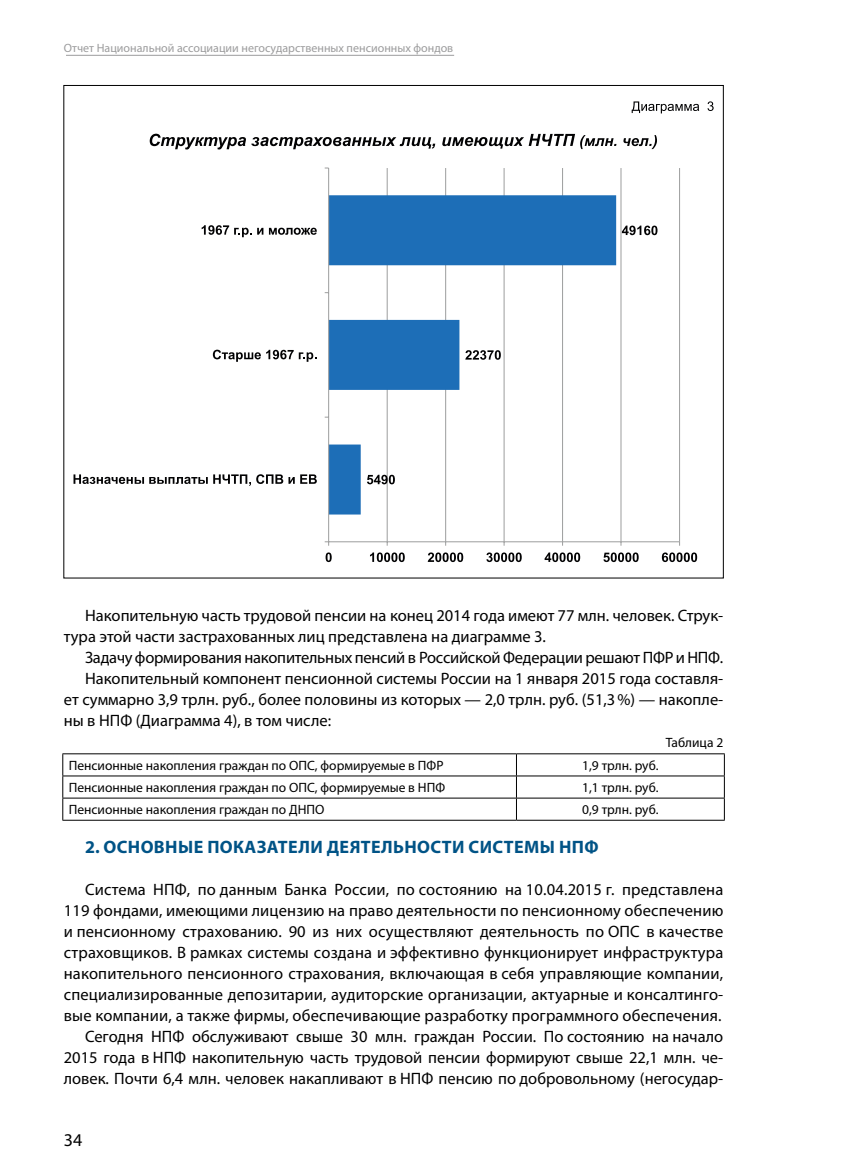
<style>
.page{position:relative;width:851px;height:1170px;background:#fff}
.page>*{position:absolute;margin:0;border:0;box-sizing:border-box;transform-origin:0 0}
.t1{font:700 18px "Myriad Pro";letter-spacing:.02em;color:#005386}
.t2{font:18px "Myriad Pro";color:#000}
.t3{font:16.5px/21px "Myriad Pro";color:#000}
.t4{font:13.5px "Myriad Pro";color:#000}
.t5{font:12px "Myriad Pro";color:#9c9c9d}
</style>
<div class="page">
<hr style="left:66px;top:55px;width:388px;height:1px;background:#9c9c9d">
<hr style="left:62px;top:753px;width:454px;height:1px;background:#000">
<hr style="left:516px;top:753px;width:208px;height:1px;background:#000">
<hr style="left:62px;top:775px;width:454px;height:1px;background:#000">
<hr style="left:516px;top:775px;width:208px;height:1px;background:#000">
<hr style="left:62px;top:797px;width:454px;height:1px;background:#000">
<svg style="left:62px;top:754px;width:1px;height:65px"></svg>
<hr style="left:516px;top:797px;width:208px;height:1px;background:#000">
<svg style="left:516px;top:754px;width:1px;height:65px"></svg>
<svg style="left:723px;top:754px;width:1px;height:65px"></svg>
<hr style="left:62px;top:819px;width:454px;height:1px;background:#000">
<hr style="left:516px;top:819px;width:208px;height:1px;background:#000">
<svg style="left:631px;top:101px;width:68px;height:12px"></svg>
<svg style="left:707px;top:101px;width:6px;height:10px"></svg>
<svg style="left:150px;top:134px;width:285px;height:15px"></svg>
<svg style="left:442px;top:134px;width:174px;height:15px"></svg>
<svg style="left:623px;top:135px;width:34px;height:14px"></svg>
<hr style="left:386px;top:168px;width:1px;height:373px;background:#a1a2a2">
<hr style="left:445px;top:168px;width:1px;height:373px;background:#a1a2a2">
<hr style="left:503px;top:168px;width:1px;height:373px;background:#a1a2a2">
<hr style="left:562px;top:168px;width:1px;height:373px;background:#a1a2a2">
<hr style="left:620px;top:168px;width:1px;height:373px;background:#a1a2a2">
<hr style="left:679px;top:168px;width:1px;height:373px;background:#a1a2a2">
<svg style="left:329px;top:195px;width:287px;height:319px"></svg>
<hr style="left:328px;top:541px;width:351px;height:1px;background:#a1a2a2">
<hr style="left:328px;top:168px;width:1px;height:373px;background:#a1a2a2">
<svg style="left:367px;top:474px;width:28px;height:10px"></svg>
<svg style="left:465px;top:350px;width:35px;height:10px"></svg>
<svg style="left:621px;top:225px;width:36px;height:10px"></svg>
<svg style="left:325px;top:552px;width:6px;height:10px"></svg>
<svg style="left:370px;top:552px;width:34px;height:10px"></svg>
<svg style="left:427px;top:552px;width:36px;height:10px"></svg>
<svg style="left:486px;top:552px;width:35px;height:10px"></svg>
<svg style="left:544px;top:552px;width:36px;height:10px"></svg>
<svg style="left:603px;top:552px;width:35px;height:10px"></svg>
<svg style="left:661px;top:552px;width:36px;height:10px"></svg>
<svg style="left:73px;top:474px;width:244px;height:12px"></svg>
<svg style="left:213px;top:349px;width:103px;height:13px"></svg>
<svg style="left:201px;top:225px;width:62px;height:12px"></svg>
<svg style="left:269px;top:228px;width:48px;height:7px"></svg>
<p class="t5" style="left:64px;top:40px;width:391px">Отчет Национальной ассоциации негосударственных пенсионных фондов</p>
<p class="t3" style="left:64px;top:605px;width:661px;text-indent:21px">Накопительную часть трудовой пенсии на конец 2014 года имеют 77 млн. человек. Струк&shy;тура этой части застрахованных лиц представлена на диаграмме 3.</p>
<p class="t3" style="left:85px;top:647px;width:639px">Задачу формирования накопительных пенсий в Российской Федерации решают ПФР и НПФ.</p>
<p class="t3" style="left:85px;top:668px;width:639px">Накопительный компонент пенсионной системы России на 1 января 2015 года составля-</p>
<p class="t3" style="left:64px;top:689px;width:661px">ет суммарно 3,9 трлн. руб., более половины из которых — 2,0 трлн. руб. (51,3%) — накопле-</p>
<p class="t3" style="left:64px;top:710px;width:269px">ны в НПФ (Диаграмма 4), в том числе:</p>
<p class="t4" style="left:665px;top:734px;width:59px">Таблица 2</p>
<p class="t4" style="left:69px;top:757px;width:376px">Пенсионные накопления граждан по ОПС, формируемые в ПФР</p>
<p class="t4" style="left:582px;top:757px;width:78px">1,9 трлн. руб.</p>
<p class="t4" style="left:69px;top:779px;width:378px">Пенсионные накопления граждан по ОПС, формируемые в НПФ</p>
<p class="t4" style="left:582px;top:779px;width:78px">1,1 трлн. руб.</p>
<p class="t4" style="left:69px;top:801px;width:257px">Пенсионные накопления граждан по ДНПО</p>
<p class="t4" style="left:582px;top:801px;width:78px">0,9 трлн. руб.</p>
<p class="t1" style="left:85px;top:834px;width:515px">2. ОСНОВНЫЕ ПОКАЗАТЕЛИ ДЕЯТЕЛЬНОСТИ СИСТЕМЫ НПФ</p>
<p class="t3" style="left:64px;top:878px;width:661px;text-align:right">Система НПФ, по данным Банка России, по состоянию на 10.04.2015 г. представлена 119 фондами, имеющими лицензию на право деятельности по пенсионному обеспечению и пенсионному страхованию. 90 из них осуществляют деятельность по ОПС в качестве страховщиков. В рамках системы создана и эффективно функционирует инфраструктура накопительного пенсионного страхования, включающая в себя управляющие компании, специализированные депозитарии, аудиторские организации, актуарные и консалтинго&shy;вые компании, а также фирмы, обеспечивающие разработку программного обеспечения.<br>Сегодня НПФ обслуживают свыше 30 млн. граждан России. По состоянию на начало 2015 года в НПФ накопительную часть трудовой пенсии формируют свыше 22,1 млн. че&shy;ловек. Почти 6,4 млн. человек накапливают в НПФ пенсию по добровольному (негосудар-</p>
<p class="t2" style="left:64px;top:1128px;width:20px">34</p>
</div>
